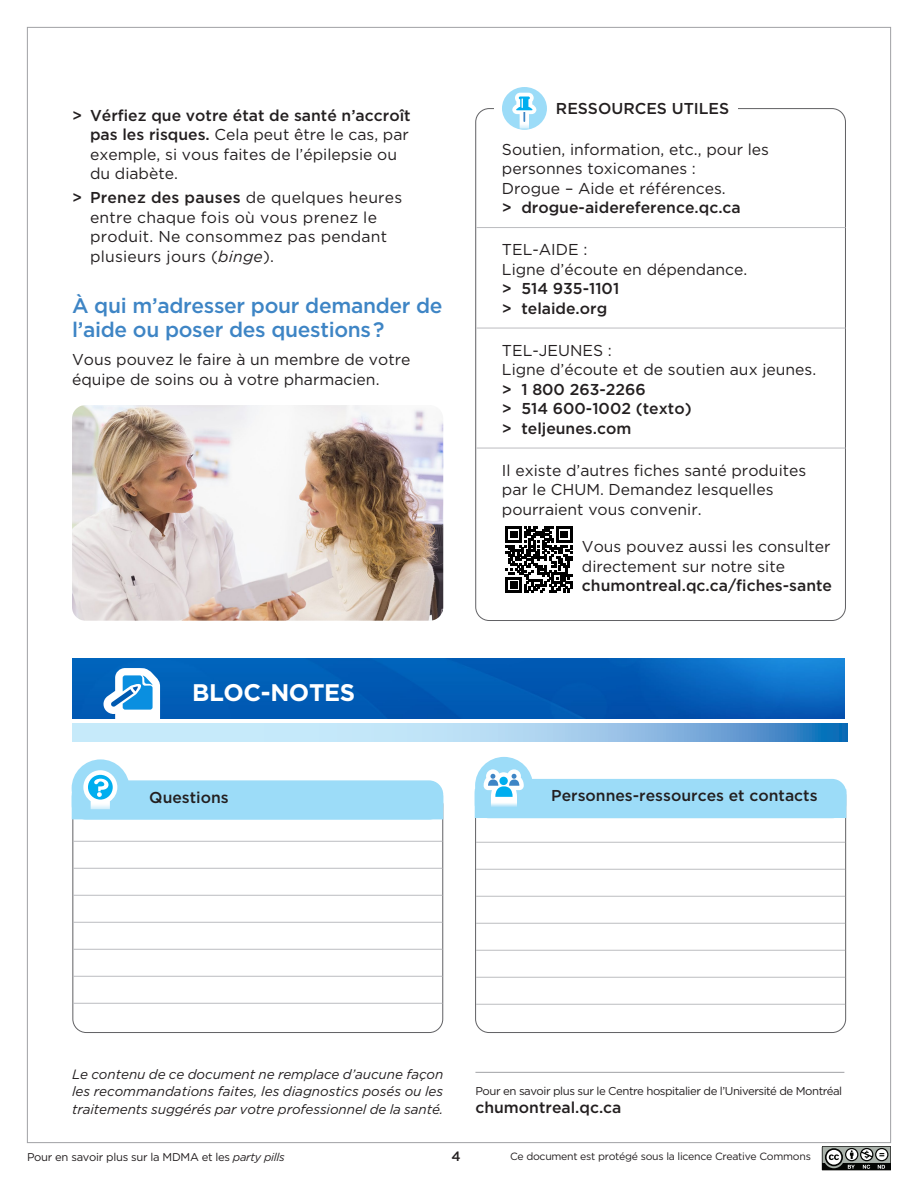
<style>
.page{position:relative;width:918px;height:1188px;background:#fff}
.page>*{position:absolute;margin:0;border:0;box-sizing:border-box;transform-origin:0 0}
.t1{font:700 24px "Gotham";letter-spacing:-.015em;color:#fff}
.t2{font:500 21px/24px "Gotham";letter-spacing:-.015em;color:#3e85c5}
.t3{font:15.75px/19.5px "Gotham";color:#231f20}
.t4{font:500 15.75px/19.5px "Gotham";color:#231f20}
.t5{font:italic 13.5px/17.4px "Gotham";letter-spacing:-.005em;color:#231f20;text-align:justify}
.t6{font:500 13.5px "Gotham";color:#231f20}
.t7{font:11.4px "Gotham";letter-spacing:-.04em;color:#231f20}
.t8{font:11.25px "Gotham";letter-spacing:-.025em;color:#231f20}
.t9{font:10.5px "Gotham";letter-spacing:-.025em;color:#231f20}
.s1{font-weight:500}
.s2{font-style:italic}
</style>
<div class="page">
<svg style="left:822px;top:1146px;width:69px;height:24px;background:#737673"></svg>
<hr style="left:475px;top:1072px;width:369px;height:1px;background:#a0a1a5">
<hr style="left:476px;top:227px;width:370px;height:1px;background:#bcbdc0">
<hr style="left:476px;top:328px;width:370px;height:1px;background:#bcbdc0">
<hr style="left:476px;top:448px;width:370px;height:1px;background:#bcbdc0">
<svg style="left:502px;top:87px;width:45px;height:43px"></svg>
<svg style="left:505px;top:526px;width:68px;height:67px"></svg>
<svg style="left:506px;top:527px;width:66px;height:66px"></svg>
<img style="left:72px;top:405px;width:371px;height:216px">
<hr style="left:73px;top:841px;width:369px;height:1px;background:#bcbdc0">
<hr style="left:73px;top:868px;width:369px;height:1px;background:#bcbdc0">
<hr style="left:73px;top:895px;width:369px;height:1px;background:#bcbdc0">
<hr style="left:73px;top:922px;width:369px;height:1px;background:#bcbdc0">
<hr style="left:73px;top:949px;width:369px;height:1px;background:#bcbdc0">
<hr style="left:73px;top:976px;width:369px;height:1px;background:#bcbdc0">
<hr style="left:73px;top:1003px;width:369px;height:1px;background:#bcbdc0">
<div style="left:72px;top:781px;width:370px;height:38px;background:#9cdcf8;border-radius:14px"></div>
<div style="left:72px;top:780px;width:371px;height:40px;border:2px solid #9cdcf8;border-radius:14px"></div>
<div style="left:72px;top:796px;width:371px;height:23px;background:#9cdcf8"></div>
<svg style="left:72px;top:759px;width:57px;height:55px"></svg>
<img style="left:72px;top:659px;width:772px;height:60px">
<svg style="left:72px;top:723px;width:776px;height:18px;background:#a0cceb"></svg>
<svg style="left:103px;top:668px;width:57px;height:51px"></svg>
<hr style="left:476px;top:842px;width:369px;height:1px;background:#bcbdc0">
<hr style="left:476px;top:869px;width:369px;height:1px;background:#bcbdc0">
<hr style="left:476px;top:896px;width:369px;height:1px;background:#bcbdc0">
<hr style="left:476px;top:923px;width:369px;height:1px;background:#bcbdc0">
<hr style="left:476px;top:950px;width:369px;height:1px;background:#bcbdc0">
<hr style="left:476px;top:977px;width:369px;height:1px;background:#bcbdc0">
<hr style="left:476px;top:1004px;width:369px;height:1px;background:#bcbdc0">
<div style="left:475px;top:780px;width:371px;height:37px;background:#9cdcf8;border-radius:14px"></div>
<div style="left:475px;top:779px;width:371px;height:39px;border:2px solid #9cdcf8;border-radius:14px"></div>
<div style="left:475px;top:789px;width:371px;height:29px;background:#9cdcf8"></div>
<svg style="left:475px;top:757px;width:58px;height:55px"></svg>
<p class="t3" style="left:90px;top:105px;width:322px;text-indent:-18px"><span class="s1">&gt; Vérfiez que votre état de santé n’accroît pas les risques.</span> Cela peut être le cas, par exemple, si vous faites de l’épilepsie ou du diabète.</p>
<p class="t3" style="left:90px;top:188px;width:314px;text-indent:-18px"><span class="s1">&gt; Prenez des pauses</span> de quelques heures entre chaque fois où vous prenez le produit. Ne consommez pas pendant plusieurs jours (<span class="s2">binge</span>).</p>
<h2 class="t2" style="left:72px;top:293px;width:372px">À qui m’adresser pour demander de l’aide ou poser des questions?</h2>
<p class="t3" style="left:72px;top:350px;width:340px">Vous pouvez le faire à un membre de votre équipe de soins ou à votre pharmacien.</p>
<h1 class="t1" style="left:192px;top:678px;width:165px">BLOC-NOTES</h1>
<p class="t4" style="left:149px;top:788px;width:81px">Questions</p>
<p class="t4" style="left:556px;top:98px;width:175px">RESSOURCES UTILES</p>
<p class="t3" style="left:502px;top:139px;width:269px">Soutien, information, etc., pour les personnes toxicomanes :<br>Drogue – Aide et références.</p>
<p class="t4" style="left:502px;top:198px;width:240px">&gt; drogue-aidereference.qc.ca</p>
<p class="t3" style="left:502px;top:240px;width:247px">TEL-AIDE :<br>Ligne d’écoute en dépendance.</p>
<p class="t4" style="left:502px;top:279px;width:119px">&gt; 514 935-1101 &gt; telaide.org</p>
<p class="t3" style="left:502px;top:340px;width:316px">TEL-JEUNES :<br>Ligne d’écoute et de soutien aux jeunes.</p>
<p class="t4" style="left:502px;top:379px;width:191px">&gt; 1 800 263-2266<br>&gt; 514 600-1002 (texto) &gt; teljeunes.com</p>
<p class="t3" style="left:502px;top:460px;width:306px">Il existe d’autres fiches santé produites par le CHUM. Demandez lesquelles pourraient vous convenir.</p>
<p class="t3" style="left:582px;top:537px;width:250px">Vous pouvez aussi les consulter directement sur notre site</p>
<p class="t4" style="left:582px;top:576px;width:252px">chumontreal.qc.ca/fiches-sante</p>
<p class="t4" style="left:551px;top:786px;width:268px">Personnes-ressources et contacts</p>
<p class="t5" style="left:72px;top:1065px;width:373px">Le contenu de ce document ne remplace d’aucune façon les recommandations faites, les diagnostics posés ou les traitements suggérés par votre professionnel de la santé.</p>
<p class="t7" style="left:475px;top:1084px;width:368px">Pour en savoir plus sur le Centre hospitalier de l’Université de Montréal</p>
<p class="t4" style="left:475px;top:1098px;width:148px">chumontreal.qc.ca</p>
<p class="t8" style="left:27px;top:1150px;width:259px">Pour en savoir plus sur la MDMA et les <span class="s2">party pills</span></p>
<p class="t6" style="left:451px;top:1148px;width:11px">4</p>
<p class="t9" style="left:510px;top:1150px;width:302px">Ce document est protégé sous la licence Creative Commons</p>
</div>
